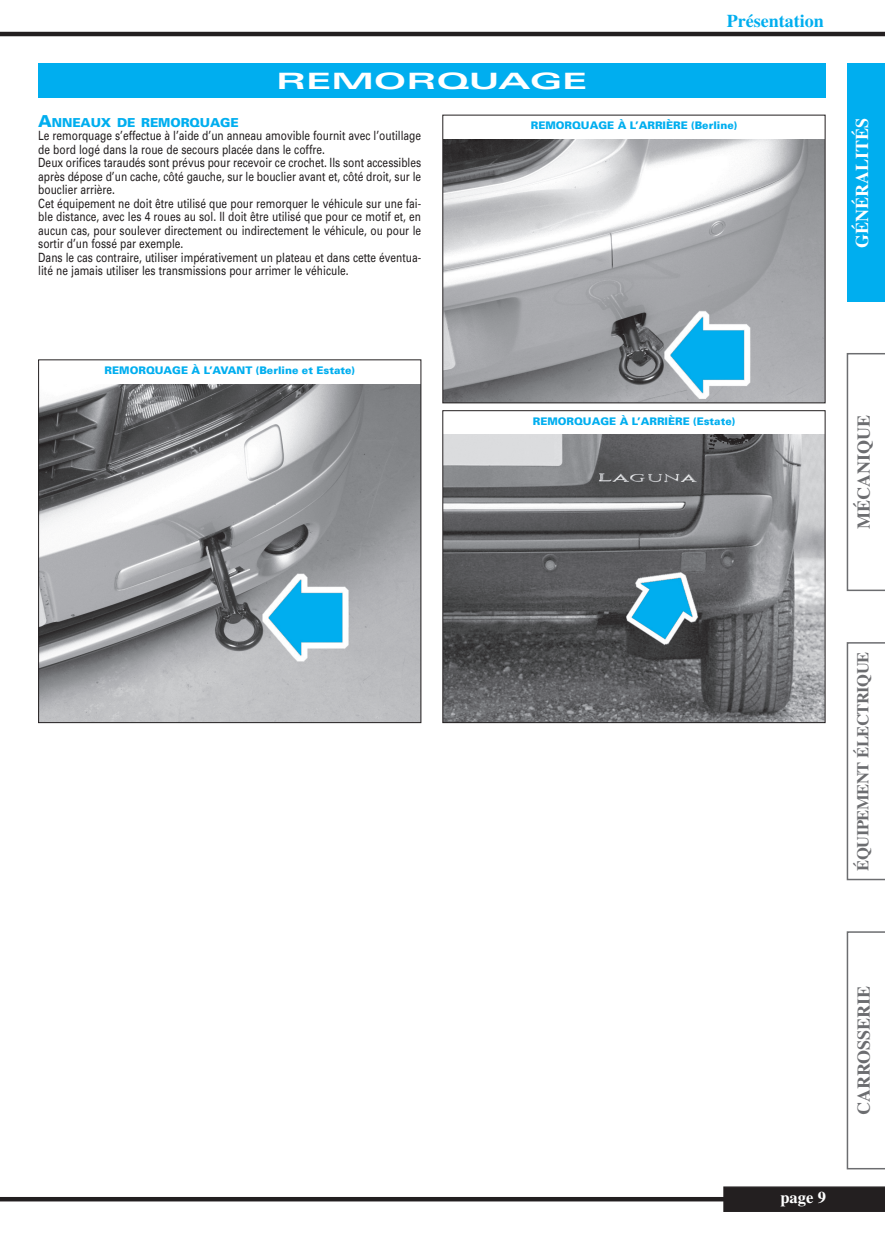
<style>
.page{position:relative;width:885px;height:1246px;background:#fff}
.page>*{position:absolute;margin:0;border:0;box-sizing:border-box;transform-origin:0 0}
.t1{font:700 expanded 22.5px "Univers";color:#fff;scale:1.5 1}
.t2{font:700 18px "Times";color:#6c6d70}
.t3{font:700 18px "Times";color:#00aeef}
.t4{font:700 18px "Times";color:#fff}
.t5{font:700 16.5px "Times";letter-spacing:-.025em;color:#6c6d70}
.t6{font:700 16.5px "Times";color:#fff}
.t7{font:12.75px/13.5px "Univers";color:#231f20;scale:.8 1}
.t8{font:900 12.3px "Univers";letter-spacing:-.01em;color:#00aeef}
.t9{font:900 10.5px "Univers";color:#00aeef}
.s1{font-size:16.5px}
</style>
<div class="page">
<svg style="left:846px;top:642px;width:38px;height:238px"></svg>
<svg style="left:846px;top:931px;width:38px;height:238px"></svg>
<hr style="left:0;top:1197px;width:727px;height:4px;background:#231f20">
<div style="left:723px;top:1186px;width:161px;height:26px;background:#231f20"></div>
<hr style="left:0;top:32px;width:884px;height:4px;background:#231f20">
<div style="left:846px;top:64px;width:38px;height:238px;background:#00aeef"></div>
<svg style="left:846px;top:353px;width:38px;height:238px"></svg>
<div style="left:38px;top:64px;width:787px;height:34px;background:#00aeef"></div>
<img style="left:40px;top:384px;width:379px;height:337px">
<div style="left:38px;top:360px;width:383px;height:363px;border:1px solid #231f20"></div>
<img style="left:444px;top:139px;width:379px;height:262px">
<img style="left:444px;top:435px;width:379px;height:286px">
<div style="left:442px;top:410px;width:383px;height:313px;border:1px solid #231f20"></div>
<h1 class="t1" style="left:276px;top:73px;width:209px">REMORQUAGE</h1>
<h2 class="t3" style="left:726px;top:15px;width:98px">Présentation</h2>
<p class="t8" style="left:38px;top:118px;width:202px"><span class="s1">A</span>NNEAUX DE REMORQUAGE</p>
<p class="t7" style="left:38px;top:130px;width:480px">Le remorquage s’effectue à l’aide d’un anneau amovible fournit avec l’outillage de bord logé dans la roue de secours placée dans le coffre.<br>Deux orifices taraudés sont prévus pour recevoir ce crochet. Ils sont accessibles après dépose d’un cache, côté gauche, sur le bouclier avant et, côté droit, sur le bouclier arrière.<br>Cet équipement ne doit être utilisé que pour remorquer le véhicule sur une fai&shy;ble distance, avec les 4 roues au sol. Il doit être utilisé que pour ce motif et, en aucun cas, pour soulever directement ou indirectement le véhicule, ou pour le sortir d’un fossé par exemple.<br>Dans le cas contraire, utiliser impérativement un plateau et dans cette éventua&shy;lité ne jamais utiliser les transmissions pour arrimer le véhicule.</p>
<p class="t9" style="left:530px;top:121px;width:208px">REMORQUAGE À L’ARRIÈRE (Berline)</p>
<h2 class="t4" style="left:856px;top:248px;width:132px;rotate:-90deg">GÉNÉRALITÉS</h2>
<p class="t9" style="left:105px;top:366px;width:252px">REMORQUAGE À L’AVANT (Berline et Estate)</p>
<p class="t9" style="left:532px;top:417px;width:204px">REMORQUAGE À L’ARRIÈRE (Estate)</p>
<h2 class="t2" style="left:857px;top:529px;width:115px;rotate:-90deg">MÉCANIQUE</h2>
<p class="t5" style="left:857px;top:870px;width:220px;rotate:-90deg">ÉQUIPEMENT ÉLECTRIQUE</p>
<p class="t6" style="left:780px;top:1192px;width:47px">page 9</p>
<h2 class="t2" style="left:857px;top:1115px;width:131px;rotate:-90deg">CARROSSERIE</h2>
</div>
